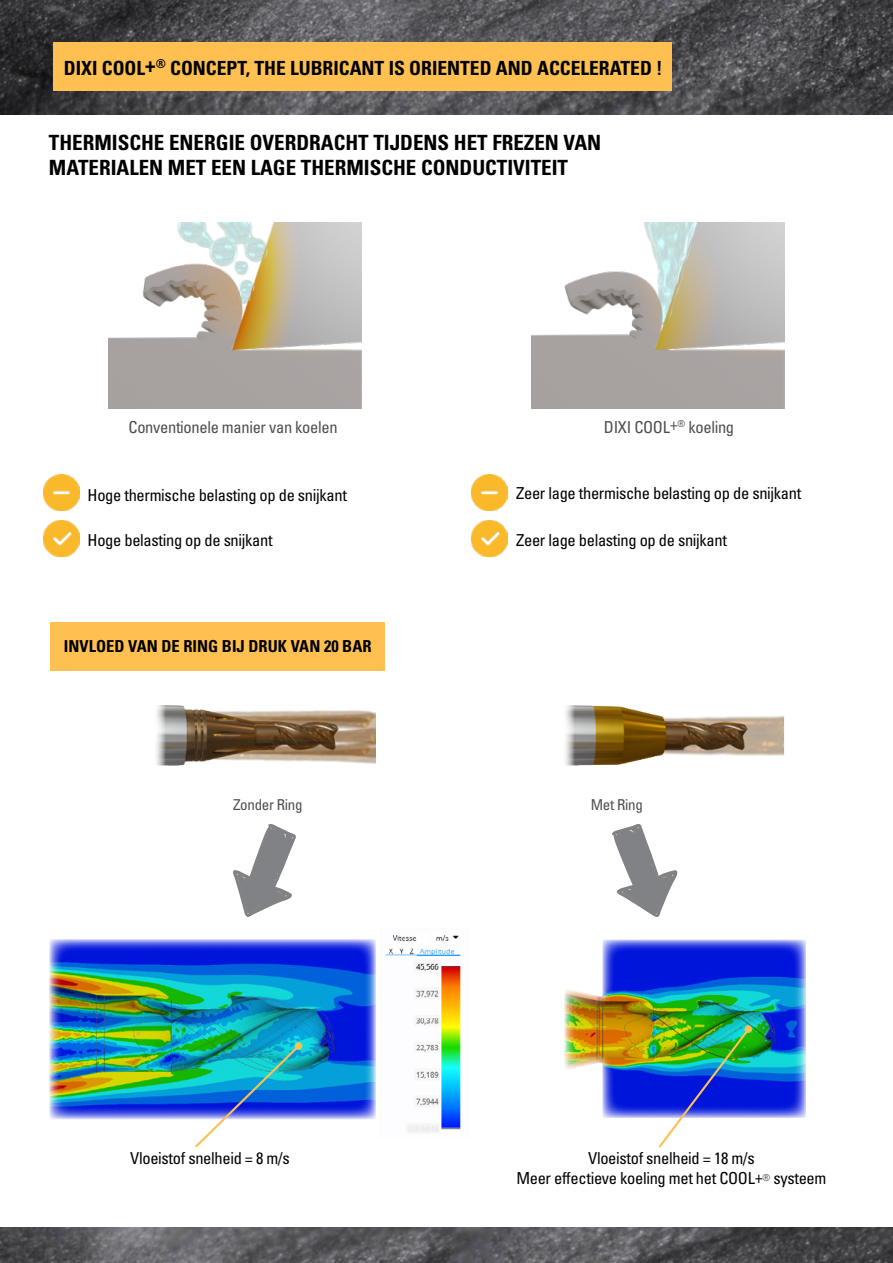
<style>
.page{position:relative;width:893px;height:1263px;background:#fff}
.page>*{position:absolute;margin:0;border:0;box-sizing:border-box;transform-origin:0 0}
.t1{font:700 condensed 21px/25.2px "Univers";color:#000}
.t2{font:700 condensed 19.5px "Univers";color:#000}
.t3{font:condensed 16.5px/19.8px "Univers";letter-spacing:-.02em;color:#000;text-align:center}
.t4{font:condensed 16.5px "Univers";letter-spacing:-.02em;color:#4e4d50}
.t5{font:700 condensed 16.5px "Univers";color:#000}
.t6{font:condensed 15px "Univers";letter-spacing:-.02em;color:#4e4d50}
</style>
<div class="page">
<img style="left:0;top:0;width:893px;height:114px">
<img style="left:531px;top:222px;width:253px;height:187px">
<img style="left:108px;top:222px;width:253px;height:187px">
<img style="left:156px;top:705px;width:219px;height:61px">
<img style="left:565px;top:705px;width:219px;height:61px">
<img style="left:565px;top:940px;width:241px;height:178px">
<img style="left:50px;top:940px;width:325px;height:179px">
<img style="left:385px;top:935px;width:76px;height:198px">
<svg style="left:233px;top:824px;width:63px;height:93px"></svg>
<svg style="left:612px;top:824px;width:65px;height:93px"></svg>
<svg style="left:193px;top:1044px;width:108px;height:104px"></svg>
<img style="left:656px;top:1025px;width:96px;height:123px">
<div style="left:745px;top:1025px;width:7px;height:8px;background:#fec050;border-radius:50%"></div>
<div style="left:295px;top:1042px;width:7px;height:8px;background:#fec050;border-radius:50%"></div>
<img style="left:43px;top:474px;width:36px;height:36px">
<img style="left:472px;top:474px;width:36px;height:36px">
<img style="left:43px;top:520px;width:36px;height:37px">
<img style="left:472px;top:520px;width:36px;height:37px">
<img style="left:0;top:1228px;width:893px;height:35px">
<div style="left:53px;top:43px;width:618px;height:48px;background:#fec050"></div>
<div style="left:51px;top:622px;width:334px;height:49px;background:#fec050"></div>
<p class="t2" style="left:64px;top:56px;width:600px">DIXI COOL<sup>+</sup><sup>®</sup> CONCEPT, THE LUBRICANT IS ORIENTED AND ACCELERATED !</p>
<p class="t1" style="left:49px;top:130px;width:554px">THERMISCHE ENERGIE OVERDRACHT TIJDENS HET FREZEN VAN<br>MATERIALEN MET EEN LAGE THERMISCHE CONDUCTIVITEIT</p>
<p class="t4" style="left:128px;top:417px;width:211px">Conventionele manier van koelen</p>
<p class="t4" style="left:604px;top:417px;width:132px">DIXI COOL+<sup>®</sup> koeling</p>
<p class="t3" style="left:88px;top:484px;width:261px">Hoge thermische belasting op de snijkant</p>
<p class="t3" style="left:88px;top:529px;width:187px">Hoge belasting op de snijkant</p>
<p class="t5" style="left:64px;top:636px;width:309px">INVLOED VAN DE RING BIJ DRUK VAN 20 BAR</p>
<p class="t3" style="left:516px;top:483px;width:287px">Zeer lage thermische belasting op de snijkant</p>
<p class="t3" style="left:516px;top:530px;width:212px">Zeer lage belasting op de snijkant</p>
<p class="t6" style="left:233px;top:795px;width:71px">Zonder Ring</p>
<p class="t6" style="left:591px;top:795px;width:54px">Met Ring</p>
<p class="t3" style="left:130px;top:1148px;width:161px">Vloeistof snelheid = 8 m/s</p>
<p class="t3" style="left:516px;top:1148px;width:312px">Vloeistof snelheid = 18 m/s<br>Meer effectieve koeling met het COOL+<sup>®</sup> systeem</p>
</div>
